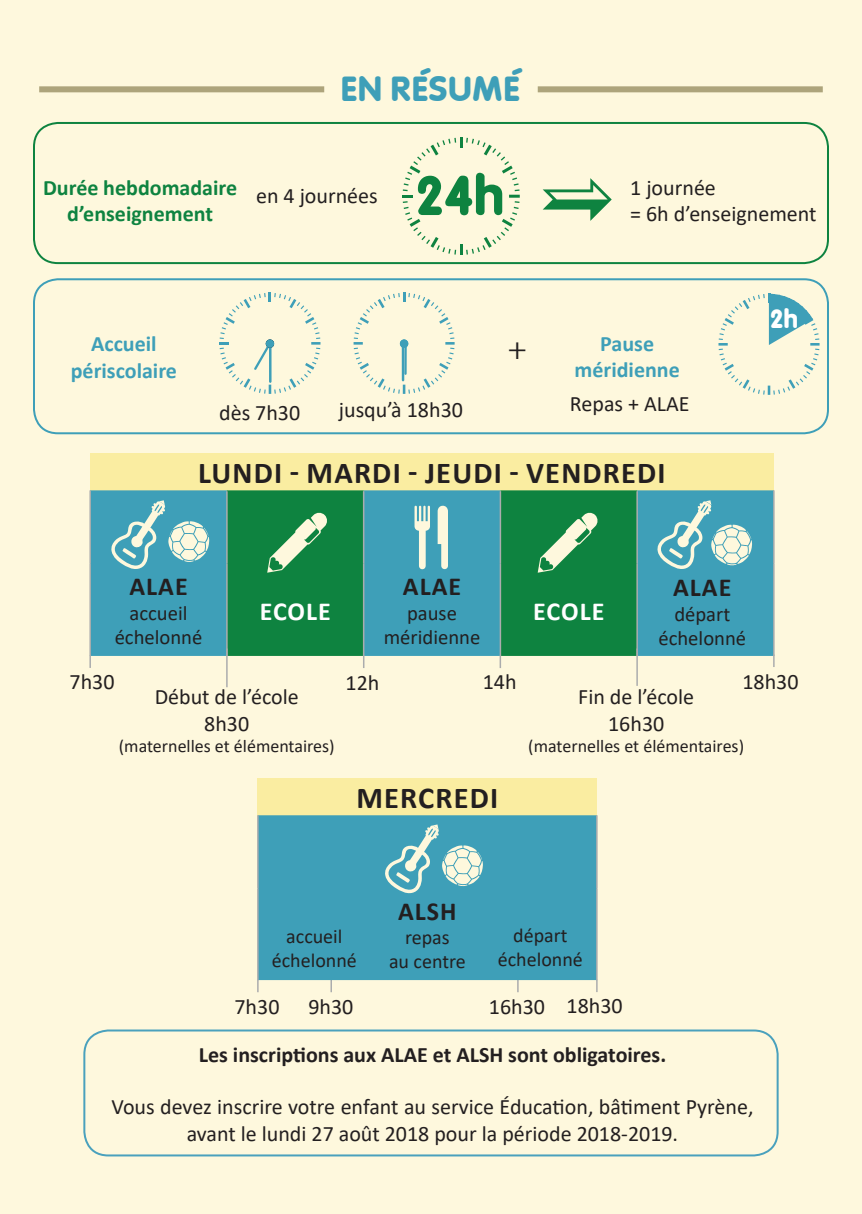
<style>
.page{position:relative;width:862px;height:1214px;background:#fff}
.page>*{position:absolute;margin:0;border:0;box-sizing:border-box;transform-origin:0 0}
.t1{font:700 54.8px "Born";color:#0e8340}
.t2{font:700 34px "Born";color:#3e9fb8}
.t3{font:34px "Minion Pro";color:#231f20}
.t4{font:700 30.4px "Calibri";letter-spacing:.04em;color:#231f20}
.t5{font:700 26px "Calibri";letter-spacing:.04em;color:#231f20}
.t6{font:700 26px "Calibri";letter-spacing:.035em;color:#fff}
.t7{font:700 26px "Born";color:#fff}
.t8{font:22px/26.4px "Calibri";color:#231f20;text-align:center}
.t9{font:700 22px "Calibri";color:#231f20}
.t10{font:700 22px/26.4px "Calibri";color:#3e9fb8;text-align:center}
.t11{font:700 22px/26.4px "Calibri";color:#0e8340;text-align:center}
.t12{font:20.6px/24.8px "Calibri";color:#231f20;text-align:center}
.t13{font:20px/24px "Calibri";color:#231f20;text-align:center}
.t14{font:18px "Calibri";color:#231f20}
</style>
<div class="page">
<div style="left:0;top:0;width:862px;height:1213px;background:#fef8dd"></div>
<svg style="left:402px;top:137px;width:118px;height:118px"></svg>
<svg style="left:543px;top:178px;width:69px;height:43px"></svg>
<svg style="left:219px;top:293px;width:101px;height:101px"></svg>
<hr style="left:269px;top:343px;width:2px;height:40px;background:#3e9fb8">
<div style="left:266px;top:339px;width:8px;height:9px;background:#3e9fb8;border-radius:50%"></div>
<svg style="left:353px;top:293px;width:101px;height:101px"></svg>
<hr style="left:404px;top:343px;width:3px;height:32px;background:#3e9fb8">
<hr style="left:402px;top:342px;width:2px;height:39px;background:#3e9fb8">
<div style="left:400px;top:339px;width:8px;height:9px;background:#3e9fb8;border-radius:50%"></div>
<svg style="left:718px;top:294px;width:101px;height:101px"></svg>
<div style="left:33px;top:122px;width:796px;height:142px;border:2px solid #0e8340;border-radius:24px"></div>
<div style="left:33px;top:278px;width:796px;height:156px;border:2px solid #3e9fb8;border-radius:24px"></div>
<div style="left:90px;top:453px;width:684px;height:37px;background:#faeda1"></div>
<div style="left:227px;top:490px;width:137px;height:166px;background:#0e8340"></div>
<svg style="left:364px;top:490px;width:409px;height:166px;background:#2e958f"></svg>
<hr style="left:226px;top:491px;width:2px;height:72px;background:#abacad">
<hr style="left:363px;top:491px;width:1px;height:72px;background:#abacad">
<hr style="left:500px;top:491px;width:1px;height:72px;background:#abacad">
<hr style="left:636px;top:491px;width:2px;height:72px;background:#abacad">
<hr style="left:773px;top:490px;width:1px;height:73px;background:#abacad">
<hr style="left:226px;top:563px;width:2px;height:93px;background:#abacad">
<hr style="left:363px;top:563px;width:1px;height:93px;background:#abacad">
<hr style="left:500px;top:563px;width:1px;height:93px;background:#abacad">
<hr style="left:636px;top:563px;width:2px;height:93px;background:#abacad">
<hr style="left:773px;top:563px;width:1px;height:93px;background:#abacad">
<svg style="left:363px;top:656px;width:1px;height:12px"></svg>
<svg style="left:499px;top:655px;width:2px;height:13px"></svg>
<svg style="left:267px;top:512px;width:61px;height:60px"></svg>
<svg style="left:538px;top:512px;width:60px;height:60px"></svg>
<svg style="left:438px;top:504px;width:10px;height:66px"></svg>
<svg style="left:414px;top:505px;width:16px;height:65px"></svg>
<svg style="left:89px;top:490px;width:138px;height:178px;background:#60adbd"></svg>
<svg style="left:657px;top:500px;width:95px;height:70px"></svg>
<hr style="left:636px;top:648px;width:2px;height:37px;background:#abacad">
<hr style="left:226px;top:648px;width:2px;height:39px;background:#abacad">
<div style="left:538px;top:86px;width:285px;height:6px;background:#ada47b"></div>
<div style="left:39px;top:86px;width:285px;height:6px;background:#ada47b"></div>
<svg style="left:257px;top:979px;width:2px;height:13px"></svg>
<svg style="left:517px;top:979px;width:2px;height:13px"></svg>
<svg style="left:330px;top:979px;width:2px;height:13px"></svg>
<svg style="left:596px;top:979px;width:1px;height:12px"></svg>
<div style="left:258px;top:777px;width:339px;height:38px;background:#faeda1"></div>
<div style="left:259px;top:815px;width:337px;height:164px;background:#3e9fb8"></div>
<hr style="left:257px;top:815px;width:2px;height:73px;background:#abacad">
<hr style="left:257px;top:888px;width:2px;height:91px;background:#abacad">
<hr style="left:596px;top:888px;width:1px;height:91px;background:#abacad">
<hr style="left:596px;top:815px;width:1px;height:73px;background:#abacad">
<svg style="left:384px;top:824px;width:99px;height:70px"></svg>
<div style="left:83px;top:1029px;width:695px;height:127px;border:2px solid #4aa1bd;border-radius:24px"></div>
<h2 class="t2" style="left:341px;top:65px;width:181px">EN RÉSUMÉ</h2>
<p class="t11" style="left:43px;top:174px;width:195px">Durée hebdomadaire d’enseignement</p>
<p class="t8" style="left:256px;top:182px;width:123px">en 4 journées</p>
<h1 class="t1" style="left:415px;top:158px;width:92px">24h</h1>
<p class="t8" style="left:630px;top:173px;width:188px;text-align:left">1 journée<br>= 6h d’enseignement</p>
<p class="t7" style="left:770px;top:301px;width:30px">2h</p>
<p class="t10" style="left:71px;top:330px;width:108px">Accueil périscolaire</p>
<p class="t10" style="left:574px;top:330px;width:107px">Pause méridienne</p>
<p class="t8" style="left:570px;top:390px;width:121px">Repas + ALAE</p>
<h2 class="t3" style="left:507px;top:325px;width:21px">+</h2>
<p class="t8" style="left:219px;top:398px;width:83px">dès 7h30</p>
<p class="t8" style="left:339px;top:396px;width:126px">jusqu’à 18h30</p>
<h3 class="t4" style="left:198px;top:451px;width:469px">LUNDI - MARDI - JEUDI - VENDREDI</h3>
<p class="t5" style="left:129px;top:567px;width:60px">ALAE</p>
<p class="t12" style="left:115px;top:599px;width:89px">accueil échelonné</p>
<p class="t6" style="left:260px;top:592px;width:73px">ECOLE</p>
<p class="t5" style="left:403px;top:567px;width:60px">ALAE</p>
<p class="t12" style="left:384px;top:599px;width:98px">pause méridienne</p>
<p class="t6" style="left:533px;top:592px;width:73px">ECOLE</p>
<p class="t5" style="left:673px;top:568px;width:60px">ALAE</p>
<p class="t12" style="left:658px;top:600px;width:89px">départ échelonné</p>
<p class="t8" style="left:70px;top:668px;width:47px">7h30</p>
<p class="t8" style="left:345px;top:668px;width:35px">12h</p>
<p class="t8" style="left:483px;top:668px;width:35px">14h</p>
<p class="t8" style="left:155px;top:683px;width:146px">Début de l’école<br>8h30</p>
<p class="t14" style="left:119px;top:733px;width:217px">(maternelles et élémentaires)</p>
<h3 class="t4" style="left:356px;top:776px;width:143px">MERCREDI</h3>
<p class="t8" style="left:742px;top:668px;width:58px">18h30</p>
<p class="t8" style="left:578px;top:683px;width:117px">Fin de l’école<br>16h30</p>
<p class="t14" style="left:528px;top:733px;width:217px">(maternelles et élémentaires)</p>
<p class="t13" style="left:272px;top:924px;width:86px">accueil échelonné</p>
<p class="t5" style="left:398px;top:892px;width:60px">ALSH</p>
<p class="t13" style="left:389px;top:924px;width:78px">repas<br>au centre</p>
<p class="t13" style="left:498px;top:922px;width:86px">départ échelonné</p>
<p class="t8" style="left:234px;top:992px;width:47px">7h30</p>
<p class="t8" style="left:308px;top:992px;width:47px">9h30</p>
<p class="t8" style="left:489px;top:992px;width:135px">16h30 18h30</p>
<p class="t9" style="left:199px;top:1038px;width:469px">Les inscriptions aux ALAE et ALSH sont obligatoires.</p>
<p class="t8" style="left:111px;top:1093px;width:643px">Vous devez inscrire votre enfant au service Éducation, bâtiment Pyrène, avant le lundi 27 août 2018 pour la période 2018-2019.</p>
</div>
